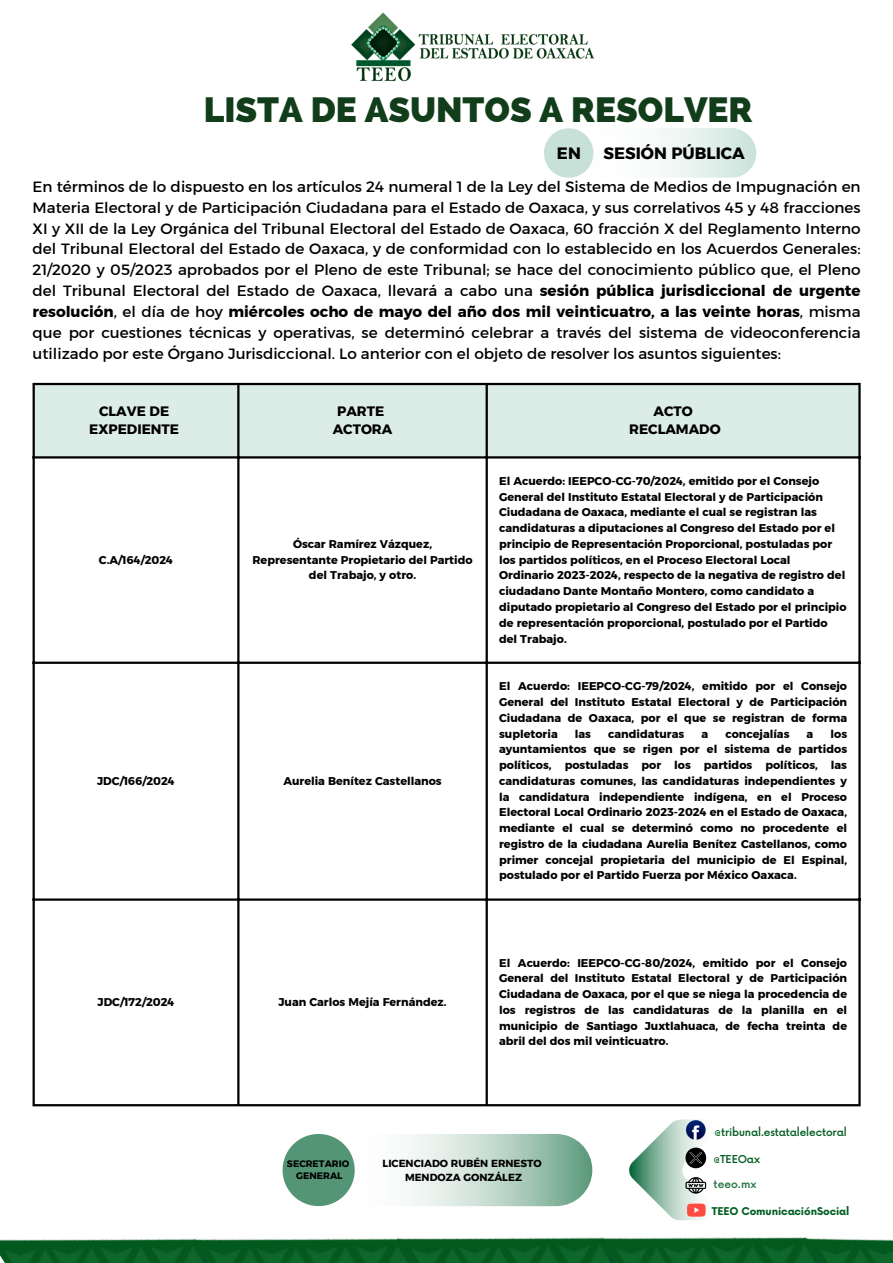
<style>
.page{position:relative;width:893px;height:1263px;background:#fff}
.page>*{position:absolute;margin:0;border:0;box-sizing:border-box;transform-origin:0 0}
.t1{font:800 35.1px "Raleway";color:#123d1a}
.t2{font:16.35px "Kief Montaser Bold";color:#000}
.t3{font:15.15px/20.9px "Kief Montaser Regular";color:#000;text-align:justify}
.t4{font:13.65px "Kief Montaser Bold";color:#000}
.t5{font:11.25px/15.8px "Kief Montaser Bold";color:#000;text-align:justify}
.t6{font:500 10.8px "Now";color:#237443}
.t7{font:500 10.65px "Now";letter-spacing:-.01em;color:#005d21}
.t8{font:700 10.5px "Now";letter-spacing:-.01em;color:#005d21}
.t9{font:10.27px/14px "Kief Montaser Bold";color:#000;text-align:center}
.t10{font:9.38px/12.8px "Kief Montaser Bold";color:#000;text-align:center}
.s1{font-family:"Kief Montaser Bold"}
</style>
<div class="page">
<div style="left:35px;top:385px;width:823px;height:71px;background:#dcede8"></div>
<hr style="left:33px;top:385px;width:2px;height:719px;background:#000">
<hr style="left:237px;top:385px;width:2px;height:719px;background:#000">
<hr style="left:485px;top:385px;width:3px;height:719px;background:#000">
<hr style="left:858px;top:385px;width:2px;height:719px;background:#000">
<hr style="left:33px;top:383px;width:827px;height:2px;background:#000">
<hr style="left:33px;top:456px;width:827px;height:2px;background:#000">
<hr style="left:33px;top:662px;width:827px;height:2px;background:#000">
<hr style="left:33px;top:898px;width:827px;height:3px;background:#000">
<img style="left:351px;top:12px;width:244px;height:70px">
<img style="left:32px;top:1036px;width:368px;height:71px">
<img style="left:0;top:1238px;width:194px;height:25px">
<img style="left:194px;top:1206px;width:203px;height:57px">
<img style="left:400px;top:1034px;width:409px;height:86px">
<img style="left:397px;top:1166px;width:204px;height:97px">
<img style="left:601px;top:1220px;width:204px;height:43px">
<img style="left:809px;top:1040px;width:52px;height:67px">
<img style="left:805px;top:1237px;width:88px;height:26px">
<svg style="left:629px;top:1120px;width:78px;height:100px"></svg>
<svg style="left:544px;top:128px;width:212px;height:50px"></svg>
<svg style="left:282px;top:1134px;width:310px;height:72px"></svg>
<p class="t1" style="left:204px;top:89px;width:550px">LISTA DE ASUNTOS A RESOLVER</p>
<p class="t2" style="left:557px;top:143px;width:25px">EN</p>
<p class="t2" style="left:603px;top:143px;width:143px">SESIÓN PÚBLICA</p>
<p class="t3" style="left:33px;top:176px;width:829px">En términos de lo dispuesto en los artículos 24 numeral 1 de la Ley del Sistema de Medios de Impugnación en Materia Electoral y de Participación Ciudadana para el Estado de Oaxaca, y sus correlativos 45 y 48 fracciones XI y XII de la Ley Orgánica del Tribunal Electoral del Estado de Oaxaca, 60 fracción X del Reglamento Interno del Tribunal Electoral del Estado de Oaxaca, y de conformidad con lo establecido en los Acuerdos Generales:<br>21/2020 y 05/2023 aprobados por el Pleno de este Tribunal; se hace del conocimiento público que, el Pleno del Tribunal Electoral del Estado de Oaxaca, llevará a cabo una <span class="s1">sesión pública jurisdiccional de urgente resolución</span>, el día de hoy <span class="s1">miércoles ocho de mayo del año dos mil veinticuatro, a las veinte horas</span>, misma que por cuestiones técnicas y operativas, se determinó celebrar a través del sistema de videoconferencia utilizado por este Órgano Jurisdiccional. Lo anterior con el objeto de resolver los asuntos siguientes:</p>
<p class="t4" style="left:99px;top:402px;width:72px">CLAVE DE</p>
<h1 class="t4" style="left:89px;top:421px;width:91px">EXPEDIENTE</h1>
<p class="t5" style="left:99px;top:552px;width:76px">C.A/164/2024</p>
<p class="t4" style="left:337px;top:402px;width:49px">PARTE</p>
<h2 class="t4" style="left:333px;top:421px;width:61px">ACTORA</h2>
<p class="t5" style="left:252px;top:536px;width:222px;text-align:center">Óscar Ramírez Vázquez,<br>Representante Propietario del Partido del Trabajo, y otro.</p>
<p class="t5" style="left:97px;top:773px;width:79px">JDC/166/2024</p>
<p class="t5" style="left:283px;top:773px;width:160px">Aurelia Benítez Castellanos</p>
<h2 class="t4" style="left:653px;top:402px;width:41px">ACTO</h2>
<h3 class="t4" style="left:629px;top:421px;width:93px">RECLAMADO</h3>
<p class="t5" style="left:499px;top:473px;width:349px;text-align:left">El Acuerdo: IEEPCO-CG-70/2024, emitido por el Consejo General del Instituto Estatal Electoral y de Participación Ciudadana de Oaxaca, mediante el cual se registran las candidaturas a diputaciones al Congreso del Estado por el principio de Representación Proporcional, postuladas por los partidos políticos, en el Proceso Electoral Local Ordinario 2023-2024, respecto de la negativa de registro del ciudadano Dante Montaño Montero, como candidato a diputado propietario al Congreso del Estado por el principio de representación proporcional, postulado por el Partido del Trabajo.</p>
<p class="t5" style="left:499px;top:678px;width:349px">El Acuerdo: IEEPCO-CG-79/2024, emitido por el Consejo General del Instituto Estatal Electoral y de Participación Ciudadana de Oaxaca, por el que se registran de forma supletoria</p>
<p class="t5" style="left:575px;top:726px;width:18px">las</p>
<p class="t5" style="left:608px;top:726px;width:78px">candidaturas</p>
<p class="t5" style="left:701px;top:726px;width:8px">a</p>
<p class="t5" style="left:725px;top:726px;width:66px">concejalías</p>
<p class="t5" style="left:806px;top:726px;width:8px">a</p>
<p class="t5" style="left:499px;top:726px;width:349px;text-indent:331px">los ayuntamientos que se rigen por el sistema de partidos políticos, postuladas por los partidos políticos, las candidaturas comunes, las candidaturas independientes y la candidatura independiente indígena, en el Proceso Electoral Local Ordinario 2023-2024 en el Estado de Oaxaca, mediante el cual se determinó como no procedente el registro de la ciudadana Aurelia Benítez Castellanos, como primer concejal propietaria del municipio de El Espinal, postulado por el Partido Fuerza por México Oaxaca.</p>
<p class="t5" style="left:98px;top:994px;width:78px">JDC/172/2024</p>
<p class="t5" style="left:278px;top:994px;width:170px">Juan Carlos Mejía Fernández.</p>
<p class="t5" style="left:499px;top:955px;width:349px">El Acuerdo: IEEPCO-CG-80/2024, emitido por el Consejo General del Instituto Estatal Electoral y de Participación Ciudadana de Oaxaca, por el que se niega la procedencia de los registros de las candidaturas de la planilla en el municipio de Santiago Juxtlahuaca, de fecha treinta de abril del dos mil veinticuatro.</p>
<p class="t10" style="left:287px;top:1157px;width:64px">SECRETARIO<br>GENERAL</p>
<p class="t9" style="left:382px;top:1156px;width:161px">LICENCIADO RUBÉN ERNESTO<br>MENDOZA GONZÁLEZ</p>
<p class="t7" style="left:714px;top:1126px;width:134px">@tribunal.estatalelectoral</p>
<p class="t7" style="left:713px;top:1153px;width:48px">@TEEOax</p>
<p class="t6" style="left:713px;top:1178px;width:44px">teeo.mx</p>
<p class="t8" style="left:712px;top:1205px;width:139px">TEEO ComunicaciónSocial</p>
</div>
